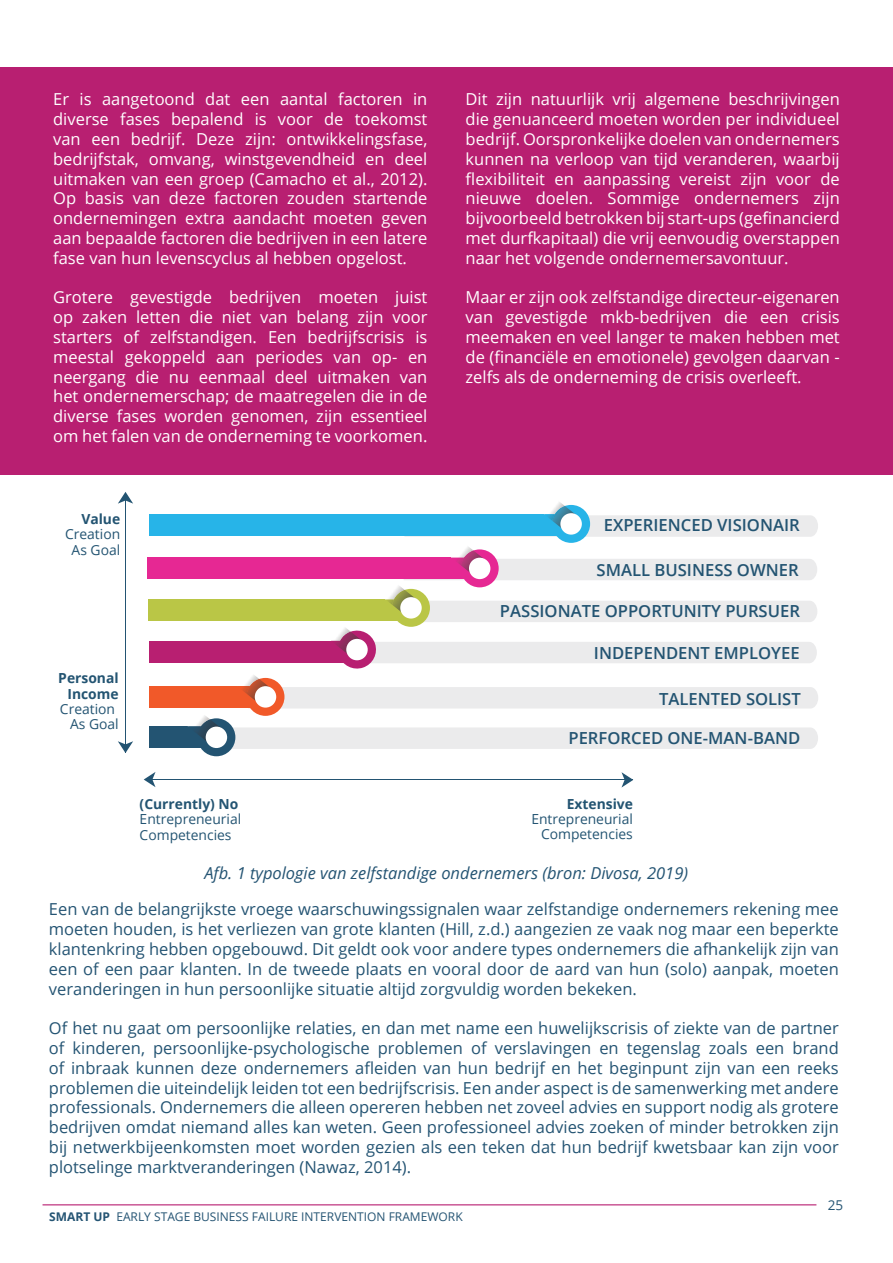
<style>
.page{position:relative;width:893px;height:1263px;background:#fff}
.page>*{position:absolute;margin:0;border:0;box-sizing:border-box;transform-origin:0 0}
.t1{font:600 16.65px "Open Sans";color:#235472}
.t2{font:16.5px/19.8px "Open Sans";color:#fff;text-align:justify}
.t3{font:16.5px/19.8px "Open Sans";color:#245473;text-align:justify}
.t4{font:italic 16.5px "Open Sans";color:#245473}
.t5{font:13.8px/15.5px "Open Sans";color:#235472;text-align:right}
.t6{font:700 13.8px/15.5px "Open Sans";color:#235472;text-align:right}
.t7{font:13.5px "Open Sans";color:#245473}
.t8{font:12px "Open Sans";color:#245473}
.s1{font-weight:700}
</style>
<div class="page">
<hr style="left:43px;top:1204px;width:773px;height:1px;background:#b81f71">
<div style="left:0;top:67px;width:893px;height:407px;background:#b81f71"></div>
<hr style="left:146px;top:779px;width:486px;height:1px;background:#235472">
<svg style="left:621px;top:772px;width:12px;height:15px"></svg>
<svg style="left:144px;top:772px;width:12px;height:15px"></svg>
<hr style="left:125px;top:494px;width:1px;height:259px;background:#235472">
<svg style="left:118px;top:741px;width:15px;height:11px"></svg>
<svg style="left:118px;top:492px;width:15px;height:12px"></svg>
<div style="left:149px;top:686px;width:116px;height:21px;background:#f15929"></div>
<div style="left:247px;top:678px;width:37px;height:38px;background:#f15929;border-radius:50%"></div>
<img style="left:245px;top:675px;width:14px;height:11px">
<svg style="left:237px;top:686px;width:581px;height:22px;background:#ece6e5"></svg>
<img style="left:247px;top:679px;width:25px;height:25px">
<div style="left:255px;top:686px;width:21px;height:22px;background:#fff;border-radius:50%"></div>
<div style="left:424px;top:601px;width:393px;height:21px;background:#ebebec"></div>
<div style="left:148px;top:600px;width:265px;height:21px;background:#bac646"></div>
<div style="left:392px;top:589px;width:38px;height:38px;background:#bac646;border-radius:50%"></div>
<img style="left:382px;top:586px;width:23px;height:14px">
<svg style="left:388px;top:600px;width:4px;height:4px"></svg>
<img style="left:392px;top:590px;width:23px;height:25px">
<div style="left:400px;top:597px;width:22px;height:21px;background:#fff;border-radius:50%"></div>
<div style="left:149px;top:514px;width:422px;height:22px;background:#27b4e8"></div>
<div style="left:552px;top:505px;width:38px;height:38px;background:#27b4e8;border-radius:50%"></div>
<img style="left:550px;top:502px;width:15px;height:12px">
<svg style="left:405px;top:514px;width:413px;height:23px"></svg>
<img style="left:552px;top:506px;width:23px;height:25px">
<div style="left:560px;top:513px;width:22px;height:22px;background:#fff;border-radius:50%"></div>
<div style="left:147px;top:558px;width:333px;height:21px;background:#e62893"></div>
<div style="left:461px;top:549px;width:38px;height:38px;background:#e62893;border-radius:50%"></div>
<img style="left:451px;top:547px;width:22px;height:11px">
<svg style="left:404px;top:558px;width:413px;height:22px"></svg>
<img style="left:461px;top:550px;width:25px;height:26px">
<div style="left:469px;top:558px;width:21px;height:21px;background:#fff;border-radius:50%"></div>
<div style="left:231px;top:727px;width:587px;height:22px;background:#ebebec"></div>
<div style="left:149px;top:726px;width:74px;height:22px;background:#235472"></div>
<div style="left:197px;top:718px;width:38px;height:38px;background:#235472;border-radius:50%"></div>
<img style="left:196px;top:715px;width:14px;height:11px">
<svg style="left:188px;top:726px;width:10px;height:8px"></svg>
<img style="left:198px;top:719px;width:25px;height:25px">
<div style="left:206px;top:727px;width:21px;height:21px;background:#fff;border-radius:50%"></div>
<div style="left:149px;top:641px;width:194px;height:21px;background:#b81f71"></div>
<svg style="left:331px;top:628px;width:486px;height:41px"></svg>
<img style="left:338px;top:632px;width:25px;height:25px">
<div style="left:346px;top:639px;width:22px;height:21px;background:#fff;border-radius:50%"></div>
<p class="t2" style="left:53px;top:89px;width:376px">Er is aangetoond dat een aantal factoren in diverse fases bepalend is voor de toekomst van een bedrijf. Deze zijn: ontwikkelingsfase, bedrijfstak, omvang, winstgevendheid en deel uitmaken van een groep (Camacho et al., 2012).<br>Op basis van deze factoren zouden startende ondernemingen extra aandacht moeten geven aan bepaalde factoren die bedrijven in een latere fase van hun levenscyclus al hebben opgelost.</p>
<p class="t2" style="left:53px;top:287px;width:376px">Grotere gevestigde bedrijven moeten juist op zaken letten die niet van belang zijn voor starters of zelfstandigen. Een bedrijfscrisis is meestal gekoppeld aan periodes van op- en neergang die nu eenmaal deel uitmaken van het ondernemerschap; de maatregelen die in de diverse fases worden genomen, zijn essentieel om het falen van de onderneming te voorkomen.</p>
<p class="t6" style="left:81px;top:511px;width:40px">Value</p>
<p class="t5" style="left:65px;top:526px;width:57px;text-align:center">Creation<br>As Goal</p>
<p class="t6" style="left:58px;top:670px;width:62px">Personal<br>Income</p>
<p class="t5" style="left:60px;top:701px;width:60px">Creation<br>As Goal</p>
<p class="t6" style="left:140px;top:796px;width:100px">(Currently) No</p>
<p class="t5" style="left:140px;top:811px;width:103px;text-align:left">Entrepreneurial<br>Competencies</p>
<p class="t2" style="left:466px;top:89px;width:376px">Dit zijn natuurlijk vrij algemene beschrijvingen die genuanceerd moeten worden per individueel bedrijf. Oorspronkelijke doelen van ondernemers kunnen na verloop van tijd veranderen, waarbij flexibiliteit en aanpassing vereist zijn voor de nieuwe doelen. Sommige ondernemers zijn bijvoorbeeld betrokken bij start-ups (gefinancierd met durfkapitaal) die vrij eenvoudig overstappen naar het volgende ondernemersavontuur.</p>
<p class="t2" style="left:466px;top:287px;width:376px">Maar er zijn ook zelfstandige directeur-eigenaren van gevestigde mkb-bedrijven die een crisis meemaken en veel langer te maken hebben met de (financiële en emotionele) gevolgen daarvan - zelfs als de onderneming de crisis overleeft.</p>
<p class="t1" style="left:604px;top:514px;width:197px">EXPERIENCED VISIONAIR</p>
<p class="t1" style="left:597px;top:559px;width:204px">SMALL BUSINESS OWNER</p>
<p class="t1" style="left:500px;top:599px;width:302px">PASSIONATE OPPORTUNITY PURSUER</p>
<p class="t1" style="left:594px;top:641px;width:207px">INDEPENDENT EMPLOYEE</p>
<p class="t1" style="left:659px;top:687px;width:143px">TALENTED SOLIST</p>
<p class="t1" style="left:568px;top:727px;width:233px">PERFORCED ONE-MAN-BAND</p>
<p class="t6" style="left:567px;top:795px;width:68px">Extensive</p>
<p class="t5" style="left:531px;top:811px;width:103px">Entrepreneurial<br>Competencies</p>
<p class="t4" style="left:204px;top:862px;width:485px">Afb. 1 typologie van zelfstandige ondernemers (bron: Divosa, 2019)</p>
<p class="t3" style="left:49px;top:899px;width:791px">Een van de belangrijkste vroege waarschuwingssignalen waar zelfstandige ondernemers rekening mee moeten houden, is het verliezen van grote klanten (Hill, z.d.) aangezien ze vaak nog maar een beperkte klantenkring hebben opgebouwd. Dit geldt ook voor andere types ondernemers die afhankelijk zijn van een of een paar klanten. In de tweede plaats en vooral door de aard van hun (solo) aanpak, moeten veranderingen in hun persoonlijke situatie altijd zorgvuldig worden bekeken.</p>
<p class="t3" style="left:49px;top:1018px;width:791px">Of het nu gaat om persoonlijke relaties, en dan met name een huwelijkscrisis of ziekte van de partner of kinderen, persoonlijke-psychologische problemen of verslavingen en tegenslag zoals een brand of inbraak kunnen deze ondernemers afleiden van hun bedrijf en het beginpunt zijn van een reeks problemen die uiteindelijk leiden tot een bedrijfscrisis. Een ander aspect is de samenwerking met andere professionals. Ondernemers die alleen opereren hebben net zoveel advies en support nodig als grotere bedrijven omdat niemand alles kan weten. Geen professioneel advies zoeken of minder betrokken zijn bij netwerkbijeenkomsten moet worden gezien als een teken dat hun bedrijf kwetsbaar kan zijn voor plotselinge marktveranderingen (Nawaz, 2014).</p>
<p class="t8" style="left:49px;top:1209px;width:415px"><span class="s1">SMART UP</span> EARLY STAGE BUSINESS FAILURE INTERVENTION FRAMEWORK</p>
<p class="t7" style="left:828px;top:1196px;width:17px">25</p>
</div>
